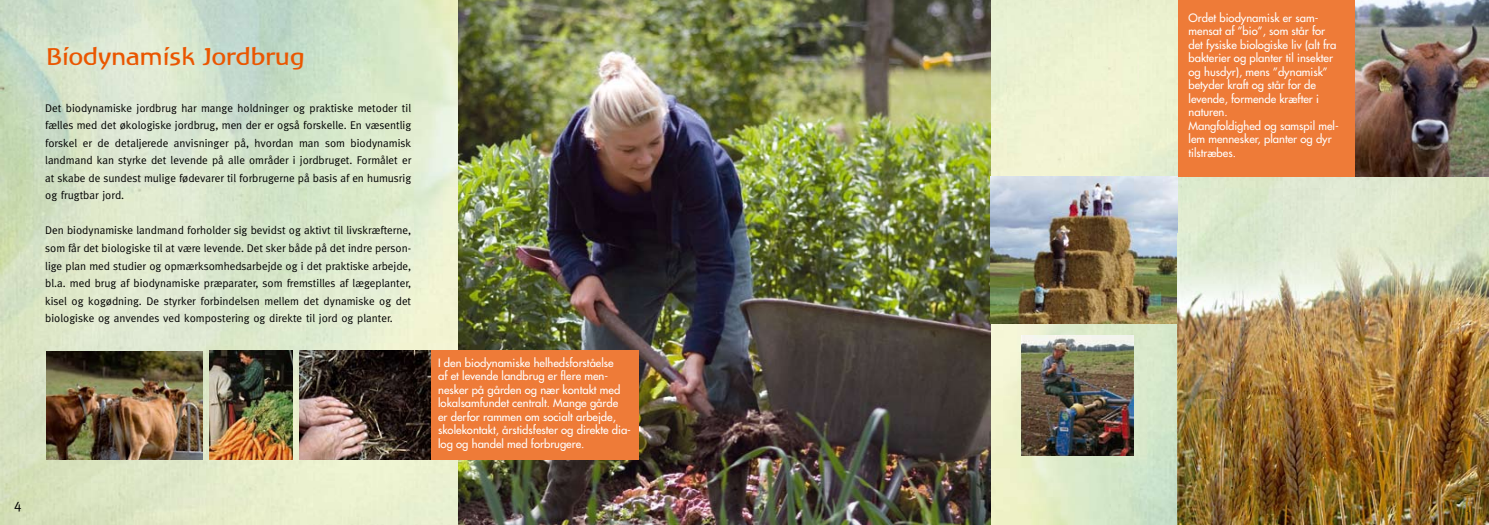
<style>
.page{position:relative;width:1489px;height:525px;background:#fff}
.page>*{position:absolute;margin:0;border:0;box-sizing:border-box;transform-origin:0 0}
.t1{font:23.75px "Atlantis";color:#ea5600}
.t2{font:13.75px "Meta";color:#000}
.t3{font:11.25px/17.5px "Meta";color:#000;text-align:justify}
.t4{font:11.25px/13.5px "Futura";color:#fff}
</style>
<div class="page">
<img style="left:307px;top:315px;width:870px;height:209px">
<img style="left:307px;top:0;width:699px;height:315px">
<img style="left:1138px;top:0;width:43px;height:233px">
<img style="left:1181px;top:176px;width:307px;height:57px">
<img style="left:0;top:0;width:307px;height:524px">
<img style="left:458px;top:0;width:532px;height:524px">
<img style="left:1020px;top:335px;width:112px;height:120px">
<img style="left:209px;top:350px;width:83px;height:109px">
<img style="left:1354px;top:0;width:134px;height:176px">
<img style="left:46px;top:351px;width:156px;height:108px">
<img style="left:299px;top:350px;width:132px;height:109px">
<img style="left:990px;top:177px;width:187px;height:146px">
<div style="left:1177px;top:0;width:177px;height:176px;background:#ee7b38"></div>
<img style="left:1177px;top:233px;width:311px;height:291px">
<svg style="left:1466px;top:502px;width:5px;height:9px"></svg>
<div style="left:431px;top:350px;width:207px;height:109px;background:#ee7b38"></div>
<h1 class="t1" style="left:46px;top:43px;width:260px">Biodynamisk Jordbrug</h1>
<p class="t3" style="left:45px;top:99px;width:367px">Det biodynamiske jordbrug har mange holdninger og praktiske metoder til fælles med det økologiske jordbrug, men der er også forskelle. En væsentlig forskel er de detaljerede anvisninger på, hvordan man som biodynamisk landmand kan styrke det levende på alle områder i jordbruget. Formålet er at skabe de sundest mulige fødevarer til forbrugerne på basis af en humusrig og frugtbar jord.</p>
<p class="t3" style="left:45px;top:221px;width:367px">Den biodynamiske landmand forholder sig bevidst og aktivt til livskræfterne, som får det biologiske til at være le vende. Det sker både på det indre person&shy;lige plan med studier og opmærksomhedsarbejde og i det praktiske arbejde, bl.a. med brug af biodynamiske præparater, som fremstilles af lægeplanter, kisel og kogødning. De styrker forbindelsen mellem det dynamiske og det bio logiske og anvendes ved kompostering og direkte til jord og planter.</p>
<p class="t2" style="left:14px;top:496px;width:9px">4</p>
<p class="t4" style="left:438px;top:355px;width:194px">I den biodynamiske helhedsforståelse<br>af et levende landbrug er flere men&shy;nesker på gården og nær kontakt med lokalsamfundet centralt. Mange gårde<br>er derfor rammen om socialt arbej de, skolekontakt, årstidsfester og direkte dia&shy;log og handel med forbrugere.</p>
<p class="t4" style="left:1188px;top:11px;width:152px">Ordet biodynamisk er sam&shy;mensat af ”bio”, som står for det fysiske biologiske liv (alt fra bakterier og planter til insekter og husdyr), mens ”dynamisk” betyder kraft og står for de levende, formende kræfter i naturen.<br>Mangfoldighed og samspil mel&shy;lem mennesker, planter og dyr tilstræbes.</p>
</div>
